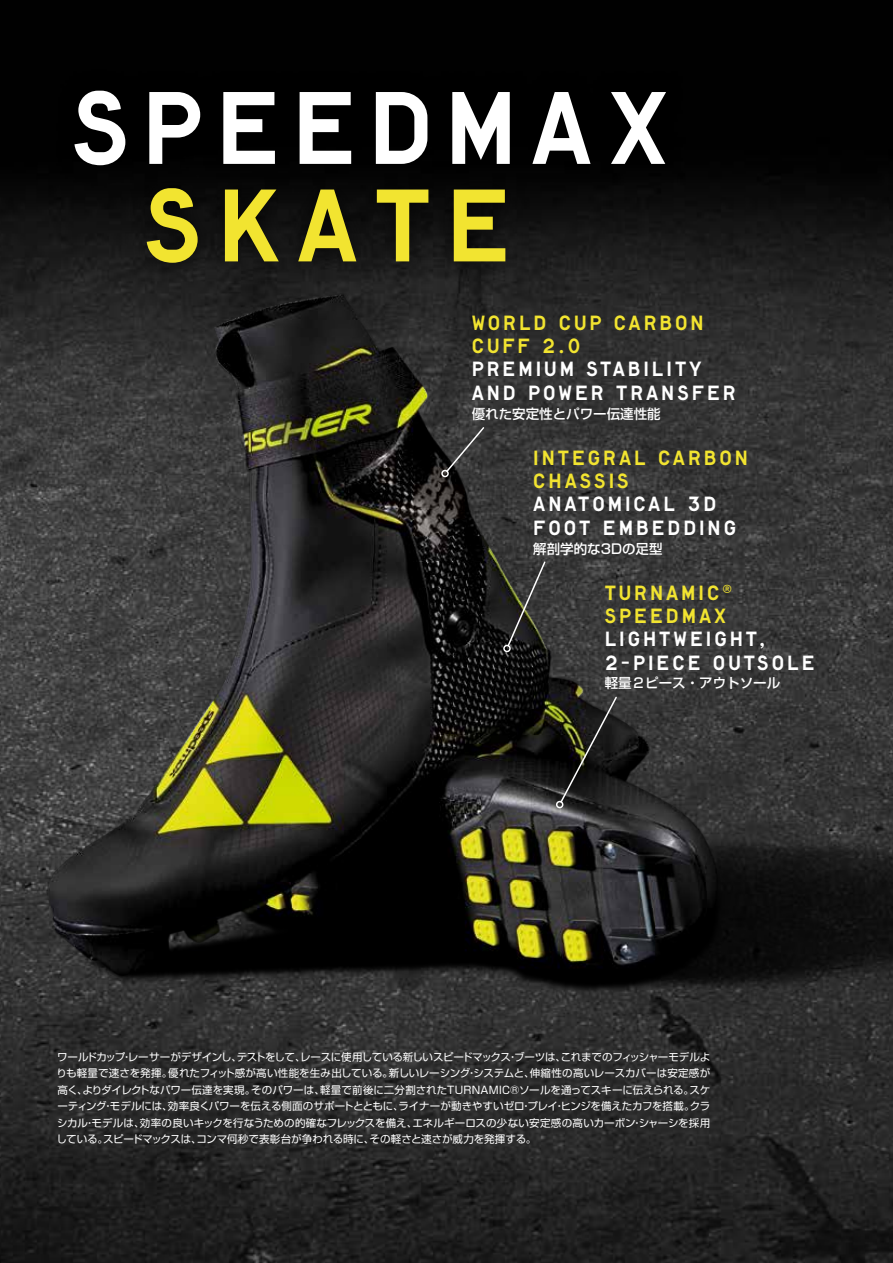
<style>
.page{position:relative;width:893px;height:1263px;background:#fff}
.page>*{position:absolute;margin:0;border:0;box-sizing:border-box;transform-origin:0 0}
.t1{font:97.5px "Lutz Headline CE";letter-spacing:.125em;color:#fff}
.t2{font:97.5px "Lutz Headline CE";letter-spacing:.16em;color:#f2e430}
.t3{font:19.5px/23.4px "Lutz Headline CE";letter-spacing:.15em;color:#fff}
.t4{font:19.5px/23.4px "Lutz Headline CE";letter-spacing:.15em;color:#f2e430}
.t5{font:500 13.5px "Shin Go Pro";color:#fff}
.t6{font:10.5px/16.5px "Shin Go Pro";letter-spacing:-.01em;color:#fff;text-align:justify}
</style>
<div class="page">
<img style="left:0;top:0;width:893px;height:1263px">
<div style="left:54px;top:69px;width:631px;height:215px;background:#000"></div>
<img style="left:0;top:244px;width:893px;height:781px">
<svg style="left:506px;top:560px;width:41px;height:88px;background:#393935"></svg>
<div style="left:503px;top:645px;width:8px;height:7px;border:2px solid #fff;border-radius:50%"></div>
<svg style="left:445px;top:426px;width:41px;height:47px;background:#414141"></svg>
<div style="left:441px;top:470px;width:8px;height:7px;border:2px solid #fff;border-radius:50%"></div>
<svg style="left:559px;top:695px;width:59px;height:109px;background:#252520"></svg>
<div style="left:556px;top:801px;width:7px;height:7px;border:2px solid #fff;border-radius:50%"></div>
<h1 class="t1" style="left:72px;top:65px;width:598px">SPEEDMAX</h1>
<h1 class="t2" style="left:144px;top:163px;width:368px">SKATE</h1>
<h2 class="t4" style="left:472px;top:311px;width:233px">WORLD CUP CARBON<br>CUFF 2.0</h2>
<h2 class="t3" style="left:472px;top:358px;width:265px">PREMIUM STABILITY<br>AND POWER TRANSFER</h2>
<p class="t5" style="left:472px;top:402px;width:190px">優れた安定性とパワー伝達性能</p>
<h2 class="t4" style="left:533px;top:446px;width:216px">INTEGRAL CARBON<br>CHASSIS</h2>
<h2 class="t3" style="left:533px;top:493px;width:204px">ANATOMICAL 3D<br>FOOT EMBEDDING</h2>
<p class="t5" style="left:533px;top:538px;width:131px">解剖学的な3Dの足型</p>
<h2 class="t4" style="left:605px;top:581px;width:129px">TURNAMIC<sup>®<br></sup>SPEEDMAX</h2>
<h2 class="t3" style="left:605px;top:628px;width:211px">LIGHTWEIGHT,<br>2-PIECE OUTSOLE</h2>
<p class="t5" style="left:605px;top:672px;width:177px">軽量２ピース・アウトソール</p>
<p class="t6" style="left:56px;top:1047px;width:656px">ワールドカップ・レーサーがデザインし、テストをして、レースに使用している新しいスピードマックス・ブーツは、これまでのフィッシャーモデルよりも軽量で速さを発揮。優れたフィット感が高い性能を生み出している。新しいレーシング・システムと、伸縮性の高いレースカバーは安定感が高く、よりダイレクトなパワー伝達を実現。そのパワーは、軽量で前後に二分割されたTURNAMIC®ソールを通ってスキーに伝えられる。スケーティング・モデルには、効率良くパワーを伝える側面のサポートとともに、ライナーが動きやすいゼロ・プレイ・ヒンジを備えたカフを搭載。クラシカル・モデルは、効率の良いキックを行なうための的確なフレックスを備え、エネルギーロスの少ない安定感の高いカーボン・シャーシを採用している。スピードマックスは、コンマ何秒で表彰台が争われる時に、その軽さと速さが威力を発揮する。</p>
</div>
